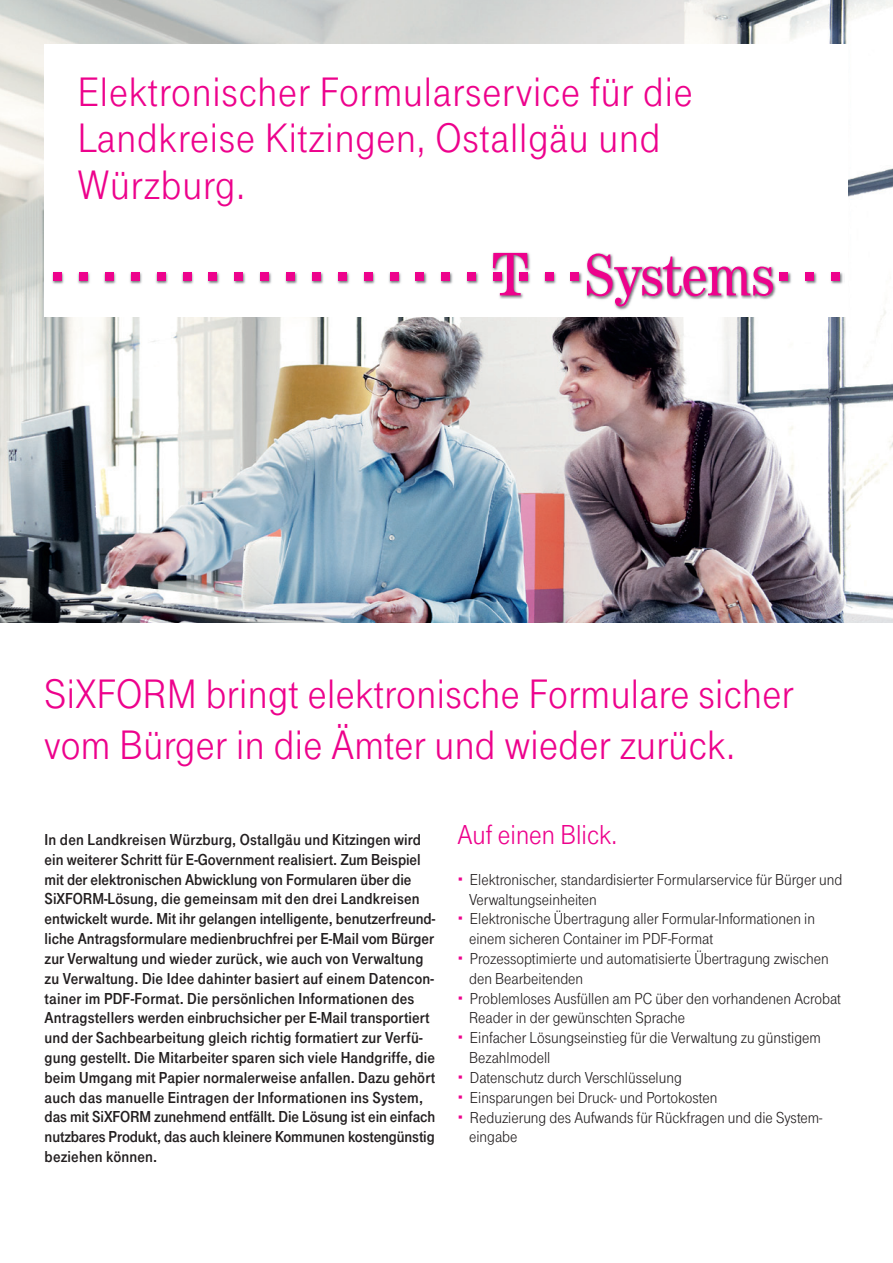
<style>
.page{position:relative;width:893px;height:1263px;background:#fff}
.page>*{position:absolute;margin:0;border:0;box-sizing:border-box;transform-origin:0 0}
.t1{font:42.75px/46.8px "Tele Grotesk Norm";letter-spacing:.01em;color:#ed028c}
.t2{font:28.5px "Tele Grotesk Norm";color:#ed028c}
.t3{font:16.5px/19.8px "Tele Grotesk Fett";letter-spacing:.005em;color:#231f20}
.t4{font:16.5px/19.8px "Tele Grotesk Norm";color:#231f20}
</style>
<div class="page">
<img style="left:0;top:0;width:893px;height:623px">
<div style="left:45px;top:45px;width:803px;height:272px;background:#fff"></div>
<img style="left:52px;top:252px;width:791px;height:58px">
<div style="left:53px;top:272px;width:9px;height:9px;background:#ed028c"></div>
<div style="left:79px;top:272px;width:9px;height:9px;background:#ed028c"></div>
<div style="left:105px;top:272px;width:9px;height:9px;background:#ed028c"></div>
<div style="left:131px;top:272px;width:9px;height:9px;background:#ed028c"></div>
<div style="left:157px;top:272px;width:8px;height:9px;background:#ed028c"></div>
<div style="left:183px;top:272px;width:8px;height:9px;background:#ed028c"></div>
<div style="left:209px;top:272px;width:8px;height:9px;background:#ed028c"></div>
<div style="left:235px;top:272px;width:8px;height:9px;background:#ed028c"></div>
<div style="left:260px;top:272px;width:9px;height:9px;background:#ed028c"></div>
<div style="left:286px;top:272px;width:9px;height:9px;background:#ed028c"></div>
<div style="left:312px;top:272px;width:9px;height:9px;background:#ed028c"></div>
<div style="left:338px;top:272px;width:9px;height:9px;background:#ed028c"></div>
<div style="left:364px;top:272px;width:9px;height:9px;background:#ed028c"></div>
<div style="left:390px;top:272px;width:8px;height:9px;background:#ed028c"></div>
<div style="left:416px;top:272px;width:8px;height:9px;background:#ed028c"></div>
<div style="left:441px;top:272px;width:9px;height:9px;background:#ed028c"></div>
<div style="left:467px;top:272px;width:9px;height:9px;background:#ed028c"></div>
<svg style="left:493px;top:253px;width:35px;height:42px"></svg>
<div style="left:519px;top:272px;width:9px;height:9px;background:#ed028c"></div>
<div style="left:545px;top:272px;width:8px;height:9px;background:#ed028c"></div>
<svg style="left:587px;top:254px;width:186px;height:52px"></svg>
<div style="left:571px;top:272px;width:8px;height:9px;background:#ed028c"></div>
<div style="left:779px;top:272px;width:9px;height:9px;background:#ed028c"></div>
<div style="left:805px;top:272px;width:9px;height:9px;background:#ed028c"></div>
<div style="left:831px;top:272px;width:9px;height:9px;background:#ed028c"></div>
<h1 class="t1" style="left:78px;top:69px;width:616px">Elektronischer Formularservice für die<br>Landkreise Kitzingen, Ostallgäu und<br>Würzburg.</h1>
<h1 class="t1" style="left:45px;top:669px;width:750px;line-height:51px">SiXFORM bringt elektronische Formulare sicher vom Bürger in die Ämter und wieder zurück.</h1>
<p class="t3" style="left:45px;top:830px;width:392px">In den Landkreisen Würzburg, Ostallgäu und Kitzingen wird ein weiterer Schritt für E-Government realisiert. Zum Beispiel mit der elektronischen Abwicklung von Formularen über die SiXFORM-Lösung, die gemeinsam mit den drei Landkreisen entwickelt wurde. Mit ihr gelangen intelligente, benutzerfreund&shy;liche Antragsformulare medienbruchfrei per E-Mail vom Bürger zur Verwaltung und wieder zurück, wie auch von Verwaltung zu Verwaltung. Die Idee dahinter basiert auf einem Datencon&shy;tainer im PDF-Format. Die persönlichen Informationen des Antragstellers werden einbruchsicher per E-Mail transportiert und der Sachbearbeitung gleich richtig formatiert zur Verfü&shy;gung gestellt. Die Mitarbeiter sparen sich viele Handgriffe, die beim Umgang mit Papier normalerweise anfallen. Dazu gehört auch das manuelle Eintragen der Informationen ins System, das mit SiXFORM zunehmend entfällt. Die Lösung ist ein einfach nutzbares Produkt, das auch kleinere Kommunen kostengünstig beziehen können.</p>
<h2 class="t2" style="left:458px;top:819px;width:161px">Auf einen Blick.</h2>
<p class="t4" style="left:469px;top:870px;width:375px">Elektronischer, standardisierter Formularservice für Bürger und Verwaltungseinheiten<br>Elektronische Übertragung aller Formular-Informationen in einem sicheren Container im PDF-Format<br>Prozessoptimierte und automatisierte Übertragung zwischen den Bearbeitenden<br>Problemloses Ausfüllen am PC über den vorhandenen Acrobat Reader in der gewünschten Sprache<br>Einfacher Lösungseinstieg für die Verwaltung zu günstigem Bezahlmodell<br>Datenschutz durch Verschlüsselung<br>Einsparungen bei Druck- und Portokosten<br>Reduzierung des Aufwands für Rückfragen und die System&shy;eingabe</p>
</div>
